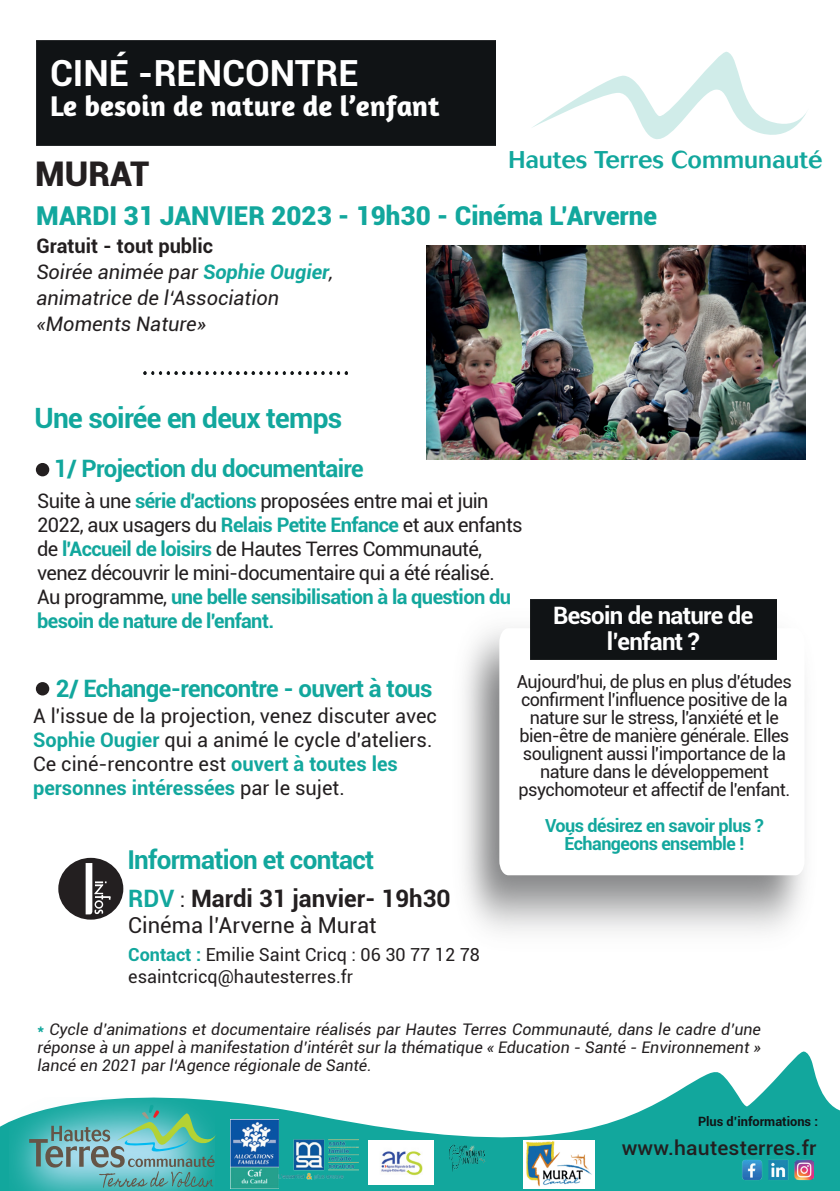
<style>
.page{position:relative;width:840px;height:1191px;background:#fff}
.page>*{position:absolute;margin:0;border:0;box-sizing:border-box;transform-origin:0 0}
.t1{font:700 36px "Roboto";color:#fff}
.t2{font:900 34px "Roboto";color:#231f20}
.t3{font:700 29px "Amaranth";color:#fff}
.t4{font:700 28px "Roboto";letter-spacing:-.025em;color:#12a79d}
.t5{font:900 26px "Roboto";color:#12a79d}
.t6{font:700 26px "Roboto";letter-spacing:-.025em;color:#12a79d}
.t7{font:700 24px "Roboto";letter-spacing:-.025em;color:#12a79d}
.t8{font:700 24px/26px "Roboto";letter-spacing:-.03em;color:#fff;text-align:center}
.t9{font:700 24px "Roboto";color:#231f20}
.t10{font:500 24px "Cosmos";color:#12a79d}
.t11{font:22px "Roboto";color:#231f20}
.t12{font:20px/24px "Roboto";letter-spacing:-.03em;color:#231f20}
.t13{font:20px/24px "Roboto";color:#231f20}
.t14{font:italic 20px/26px "Roboto";color:#231f20}
.t15{font:500 20px "Roboto";letter-spacing:.01em;color:#231f20;scale:1.05 1}
.t16{font:18px/18px "Roboto";letter-spacing:-.03em;color:#231f20;text-align:center}
.t17{font:18px/22px "Roboto";color:#231f20}
.t18{font:700 18px/18px "Roboto";letter-spacing:-.03em;color:#12a79d;text-align:center}
.t19{font:italic 16px/18px "Roboto";color:#231f20;text-align:justify}
.t20{font:700 12.8px "Roboto";color:#111416}
.s1{font-weight:700;font-style:normal}
.s2{font-weight:700;color:#12a79d}
.s3{color:#12a79d}
.s4{font-weight:400;font-size:22px}
.s5{font-weight:700;font-style:normal;color:#12a79d}
</style>
<div class="page">
<svg style="left:0;top:1051px;width:839px;height:140px"></svg>
<img style="left:143px;top:371px;width:204px;height:4px">
<svg style="left:532px;top:52px;width:275px;height:87px"></svg>
<div style="left:36px;top:40px;width:459px;height:106px;background:#101315"></div>
<img style="left:10px;top:1097px;width:204px;height:94px">
<svg style="left:29px;top:1104px;width:187px;height:84px;background:#60b2ad"></svg>
<img style="left:435px;top:1131px;width:65px;height:60px">
<img style="left:368px;top:1140px;width:65px;height:45px">
<img style="left:231px;top:1119px;width:47px;height:69px">
<div style="left:58px;top:858px;width:65px;height:61px;background:#231f20;border-radius:50%"></div>
<svg style="left:86px;top:863px;width:24px;height:51px"></svg>
<img style="left:735px;top:1157px;width:77px;height:23px">
<img style="left:464px;top:599px;width:341px;height:333px">
<svg style="left:499px;top:628px;width:305px;height:247px"></svg>
<div style="left:530px;top:599px;width:245px;height:60px;background:#101315"></div>
<div style="left:36px;top:463px;width:13px;height:13px;background:#231f20;border-radius:50%"></div>
<div style="left:36px;top:682px;width:13px;height:13px;background:#231f20;border-radius:50%"></div>
<img style="left:426px;top:246px;width:379px;height:213px">
<img style="left:522px;top:1140px;width:72px;height:48px">
<img style="left:278px;top:1139px;width:80px;height:40px">
<h1 class="t1" style="left:50px;top:48px;width:310px">CINÉ -RENCONTRE</h1>
<h3 class="t3" style="left:50px;top:87px;width:391px">Le besoin de nature de l’enfant</h3>
<p class="t10" style="left:508px;top:146px;width:315px">Hautes Terres Communauté</p>
<h2 class="t2" style="left:35px;top:150px;width:116px">MURAT</h2>
<h3 class="t5" style="left:36px;top:197px;width:622px">MARDI 31 JANVIER 2023 - 19h30 - Cinéma L’Arverne</h3>
<p class="t14" style="left:36px;top:232px;width:298px"><span class="s1">Gratuit - tout public<br></span>Soirée animée par <span class="s2">Sophie Ougier</span>, animatrice de l‘Association «Moments Nature»</p>
<h3 class="t4" style="left:35px;top:398px;width:309px">Une soirée en deux temps</h3>
<p class="t7" style="left:54px;top:452px;width:311px">1/ Projection du documentaire</p>
<p class="t12" style="left:37px;top:488px;width:486px">Suite à une <span class="s2">série d'actions</span> proposées entre mai et juin 2022, aux usagers du <span class="s2">Relais Petite Enfance</span> et aux enfants de <span class="s2">l'Accueil de loisirs</span> de Hautes Terres Communauté, venez découvrir le mini-documentaire qui a été réalisé.<br>Au programme, <span class="s2">une belle sensibilisation à la question du besoin de nature de l'enfant.</span></p>
<p class="t8" style="left:552px;top:601px;width:201px">Besoin de nature de l’enfant ?</p>
<p class="t7" style="left:56px;top:671px;width:378px">2/ Echange-rencontre - ouvert à tous</p>
<p class="t13" style="left:33px;top:703px;width:405px">A l'issue de la projection, venez discuter avec <span class="s2">Sophie Ougier</span> qui a animé le cycle d'ateliers.<br>Ce ciné-rencontre est <span class="s2">ouvert à toutes les personnes intéressées</span> par le sujet.</p>
<h3 class="t6" style="left:127px;top:841px;width:248px">Information et contact</h3>
<p class="t9" style="left:128px;top:881px;width:323px"><span class="s3">RDV</span> <span class="s4">:</span> Mardi 31 janvier- 19h30</p>
<p class="t11" style="left:128px;top:910px;width:250px">Cinéma l’Arverne à Murat</p>
<p class="t17" style="left:128px;top:943px;width:353px"><span class="s2">Contact :</span> Emilie Saint Cricq : 06 30 77 12 78 esaintcricq@hautesterres.fr</p>
<p class="t16" style="left:516px;top:671px;width:276px">Aujourd'hui, de plus en plus d'études confirment l'influence positive de la nature sur le stress, l'anxiété et le bien-être de manière générale. Elles soulignent aussi l'importance de la nature dans le développement psychomoteur et affectif de l'enfant.</p>
<p class="t18" style="left:544px;top:815px;width:220px">Vous désirez en savoir plus ?<br>Échangeons ensemble !</p>
<p class="t19" style="left:38px;top:1019px;width:724px"><span class="s5">*</span> Cycle d’animations et documentaire réalisés par Hautes Terres Communauté, dans le cadre d’une réponse à un appel à manifestation d’intérêt sur la thématique « Education - Santé - Environnement » lancé en 2021 par l‘Agence régionale de Santé.</p>
<p class="t20" style="left:697px;top:1112px;width:121px">Plus d’informations :</p>
<p class="t15" style="left:621px;top:1134px;width:187px">www.hautesterres.fr</p>
</div>
